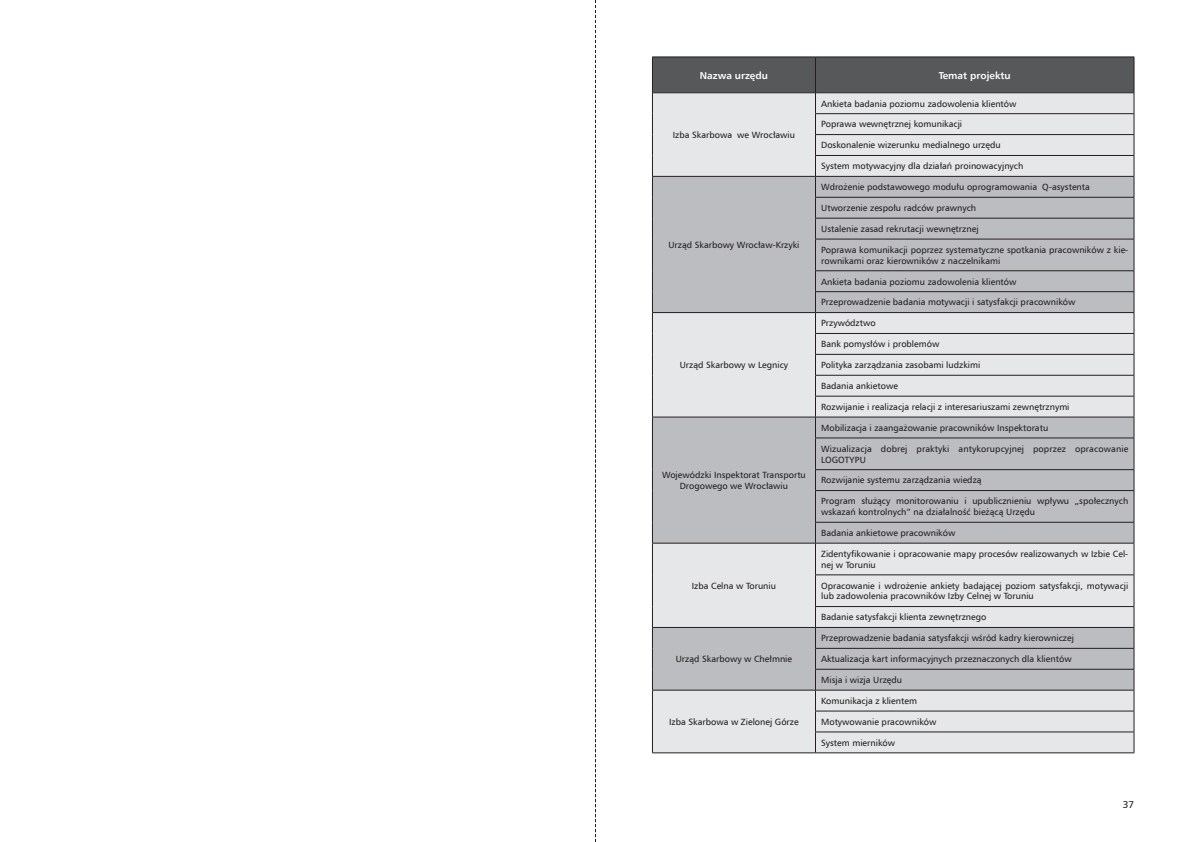
<style>
.page{position:relative;width:1191px;height:842px;background:#fff}
.page>*{position:absolute;margin:0;border:0;box-sizing:border-box;transform-origin:0 0}
.t1{font:700 10px "Humnst 777 EU";color:#fff}
.t2{font:10px "Humnst 777 EU";color:#231f20}
.t3{font:9px/10.8px "Humnst 777 EU";color:#231f20}
</style>
<div class="page">
<div style="left:653px;top:691px;width:480px;height:62px;background:#e6e7e9"></div>
<svg style="left:653px;top:239px;width:480px;height:451px;background:#cccdcf"></svg>
<hr style="left:1133px;top:239px;width:1px;height:31px;background:#231f20">
<svg style="left:1133px;top:271px;width:1px;height:167px"></svg>
<hr style="left:1133px;top:438px;width:1px;height:31px;background:#231f20">
<svg style="left:1133px;top:470px;width:1px;height:20px"></svg>
<hr style="left:1133px;top:491px;width:1px;height:31px;background:#231f20">
<svg style="left:1133px;top:523px;width:1px;height:20px"></svg>
<hr style="left:1133px;top:543px;width:1px;height:32px;background:#231f20">
<hr style="left:1133px;top:575px;width:1px;height:31px;background:#231f20">
<svg style="left:1133px;top:607px;width:1px;height:146px"></svg>
<hr style="left:815px;top:239px;width:319px;height:1px;background:#231f20">
<hr style="left:815px;top:270px;width:319px;height:1px;background:#231f20">
<hr style="left:815px;top:291px;width:319px;height:1px;background:#231f20">
<hr style="left:652px;top:312px;width:163px;height:1px;background:#231f20">
<hr style="left:815px;top:312px;width:319px;height:1px;background:#231f20">
<hr style="left:815px;top:333px;width:319px;height:1px;background:#231f20">
<hr style="left:815px;top:354px;width:319px;height:1px;background:#231f20">
<hr style="left:815px;top:375px;width:319px;height:1px;background:#231f20">
<hr style="left:815px;top:396px;width:319px;height:1px;background:#231f20">
<hr style="left:652px;top:417px;width:163px;height:1px;background:#231f20">
<hr style="left:815px;top:417px;width:319px;height:1px;background:#231f20">
<hr style="left:815px;top:438px;width:319px;height:1px;background:#231f20">
<hr style="left:815px;top:469px;width:319px;height:1px;background:#231f20">
<hr style="left:815px;top:490px;width:319px;height:1px;background:#231f20">
<hr style="left:815px;top:522px;width:319px;height:1px;background:#231f20">
<hr style="left:652px;top:543px;width:163px;height:1px;background:#231f20">
<hr style="left:815px;top:543px;width:319px;height:1px;background:#231f20">
<hr style="left:815px;top:575px;width:319px;height:1px;background:#231f20">
<hr style="left:815px;top:606px;width:319px;height:1px;background:#231f20">
<hr style="left:652px;top:627px;width:163px;height:1px;background:#231f20">
<hr style="left:815px;top:627px;width:319px;height:1px;background:#231f20">
<hr style="left:815px;top:648px;width:319px;height:1px;background:#231f20">
<hr style="left:815px;top:669px;width:319px;height:1px;background:#231f20">
<hr style="left:652px;top:690px;width:163px;height:1px;background:#231f20">
<hr style="left:815px;top:690px;width:319px;height:1px;background:#231f20">
<hr style="left:815px;top:711px;width:319px;height:1px;background:#231f20">
<hr style="left:815px;top:732px;width:319px;height:1px;background:#231f20">
<hr style="left:652px;top:753px;width:163px;height:1px;background:#231f20">
<hr style="left:815px;top:753px;width:319px;height:1px;background:#231f20">
<svg style="left:652px;top:57px;width:482px;height:182px;background:#b5b6b8"></svg>
<hr style="left:652px;top:239px;width:1px;height:32px;background:#231f20">
<hr style="left:815px;top:239px;width:1px;height:31px;background:#231f20">
<svg style="left:652px;top:271px;width:1px;height:167px"></svg>
<svg style="left:815px;top:271px;width:1px;height:167px"></svg>
<hr style="left:652px;top:438px;width:1px;height:32px;background:#231f20">
<hr style="left:815px;top:438px;width:1px;height:31px;background:#231f20">
<svg style="left:652px;top:470px;width:1px;height:21px"></svg>
<svg style="left:815px;top:470px;width:1px;height:20px"></svg>
<hr style="left:652px;top:491px;width:1px;height:31px;background:#231f20">
<hr style="left:815px;top:491px;width:1px;height:31px;background:#231f20">
<svg style="left:652px;top:522px;width:1px;height:21px"></svg>
<svg style="left:815px;top:522px;width:1px;height:21px"></svg>
<hr style="left:652px;top:543px;width:1px;height:32px;background:#231f20">
<hr style="left:815px;top:543px;width:1px;height:32px;background:#231f20">
<hr style="left:652px;top:575px;width:1px;height:31px;background:#231f20">
<hr style="left:815px;top:575px;width:1px;height:31px;background:#231f20">
<svg style="left:652px;top:606px;width:1px;height:147px"></svg>
<svg style="left:815px;top:607px;width:1px;height:146px"></svg>
<svg style="left:595px;top:0;width:1px;height:842px"></svg>
<p class="t1" style="left:700px;top:69px;width:70px">Nazwa urzędu</p>
<p class="t1" style="left:938px;top:69px;width:73px">Temat projektu</p>
<p class="t3" style="left:673px;top:129px;width:124px">Izba Skarbowa we Wrocławiu</p>
<p class="t3" style="left:668px;top:239px;width:133px">Urząd Skarbowy Wrocław-Krzyki</p>
<p class="t3" style="left:679px;top:359px;width:110px">Urząd Skarbowy w Legnicy</p>
<p class="t3" style="left:662px;top:469px;width:145px;text-align:center">Wojewódzki Inspektorat Transportu<br>Drogowego we Wrocławiu</p>
<p class="t3" style="left:692px;top:580px;width:86px">Izba Celna w Toruniu</p>
<p class="t3" style="left:676px;top:653px;width:118px">Urząd Skarbowy w Chełmnie</p>
<p class="t3" style="left:669px;top:716px;width:131px">Izba Skarbowa w Zielonej Górze</p>
<p class="t3" style="left:821px;top:98px;width:197px">Ankieta badania poziomu zadowolenia klientów</p>
<p class="t3" style="left:821px;top:119px;width:143px">Poprawa wewnętrznej komunikacji</p>
<p class="t3" style="left:821px;top:140px;width:181px">Doskonalenie wizerunku medialnego urzędu</p>
<p class="t3" style="left:821px;top:161px;width:204px">System motywacyjny dla działań proinowacyjnych</p>
<p class="t3" style="left:821px;top:181px;width:270px">Wdrożenie podstawowego modułu oprogramowania Q-asystenta</p>
<p class="t3" style="left:821px;top:202px;width:157px">Utworzenie zespołu radców prawnych</p>
<p class="t3" style="left:821px;top:223px;width:159px">Ustalenie zasad rekrutacji wewnętrznej</p>
<p class="t3" style="left:821px;top:244px;width:309px">Poprawa komunikacji poprzez systematyczne spotkania pracowników z kie&shy;rownikami oraz kierowników z naczelnikami</p>
<p class="t3" style="left:821px;top:276px;width:197px">Ankieta badania poziomu zadowolenia klientów</p>
<p class="t3" style="left:821px;top:297px;width:256px">Przeprowadzenie badania motywacji i satysfakcji pracowników</p>
<p class="t3" style="left:821px;top:318px;width:56px">Przywództwo</p>
<p class="t3" style="left:821px;top:339px;width:120px">Bank pomysłów i problemów</p>
<p class="t3" style="left:821px;top:359px;width:161px">Polityka zarządzania zasobami ludzkimi</p>
<p class="t3" style="left:821px;top:380px;width:78px">Badania ankietowe</p>
<p class="t3" style="left:821px;top:401px;width:250px">Rozwijanie i realizacja relacji z interesariuszami zewnętrznymi</p>
<p class="t3" style="left:821px;top:422px;width:229px">Mobilizacja i zaangażowanie pracowników Inspektoratu</p>
<p class="t3" style="left:821px;top:443px;width:309px">Wizualizacja dobrej praktyki antykorupcyjnej poprzez opracowanie<br>LOGOTYPU</p>
<p class="t3" style="left:821px;top:475px;width:162px">Rozwijanie systemu zarządzania wiedzą</p>
<p class="t3" style="left:821px;top:496px;width:309px">Program służący monitorowaniu i upublicznieniu wpływu „społecznych wskazań kontrolnych” na działalność bieżącą Urzędu</p>
<p class="t3" style="left:821px;top:527px;width:136px">Badania ankietowe pracowników</p>
<p class="t3" style="left:821px;top:548px;width:309px">Zidentyfikowanie i opracowanie mapy procesów realizowanych w Izbie Cel&shy;nej w Toruniu</p>
<p class="t3" style="left:821px;top:580px;width:309px">Opracowanie i wdrożenie ankiety badającej poziom satysfakcji, motywacji lub zadowolenia pracowników Izby Celnej w Toruniu</p>
<p class="t3" style="left:821px;top:612px;width:167px">Badanie satysfakcji klienta zewnętrznego</p>
<p class="t3" style="left:821px;top:633px;width:254px">Przeprowadzenie badania satysfakcji wśród kadry kierowniczej</p>
<p class="t3" style="left:821px;top:653px;width:252px">Aktualizacja kart informacyjnych przeznaczonych dla klientów</p>
<p class="t3" style="left:821px;top:674px;width:82px">Misja i wizja Urzędu</p>
<p class="t3" style="left:821px;top:695px;width:97px">Komunikacja z klientem</p>
<p class="t3" style="left:821px;top:716px;width:117px">Motywowanie pracowników</p>
<p class="t3" style="left:821px;top:737px;width:75px">System mierników</p>
<p class="t2" style="left:1122px;top:798px;width:13px">37</p>
</div>
